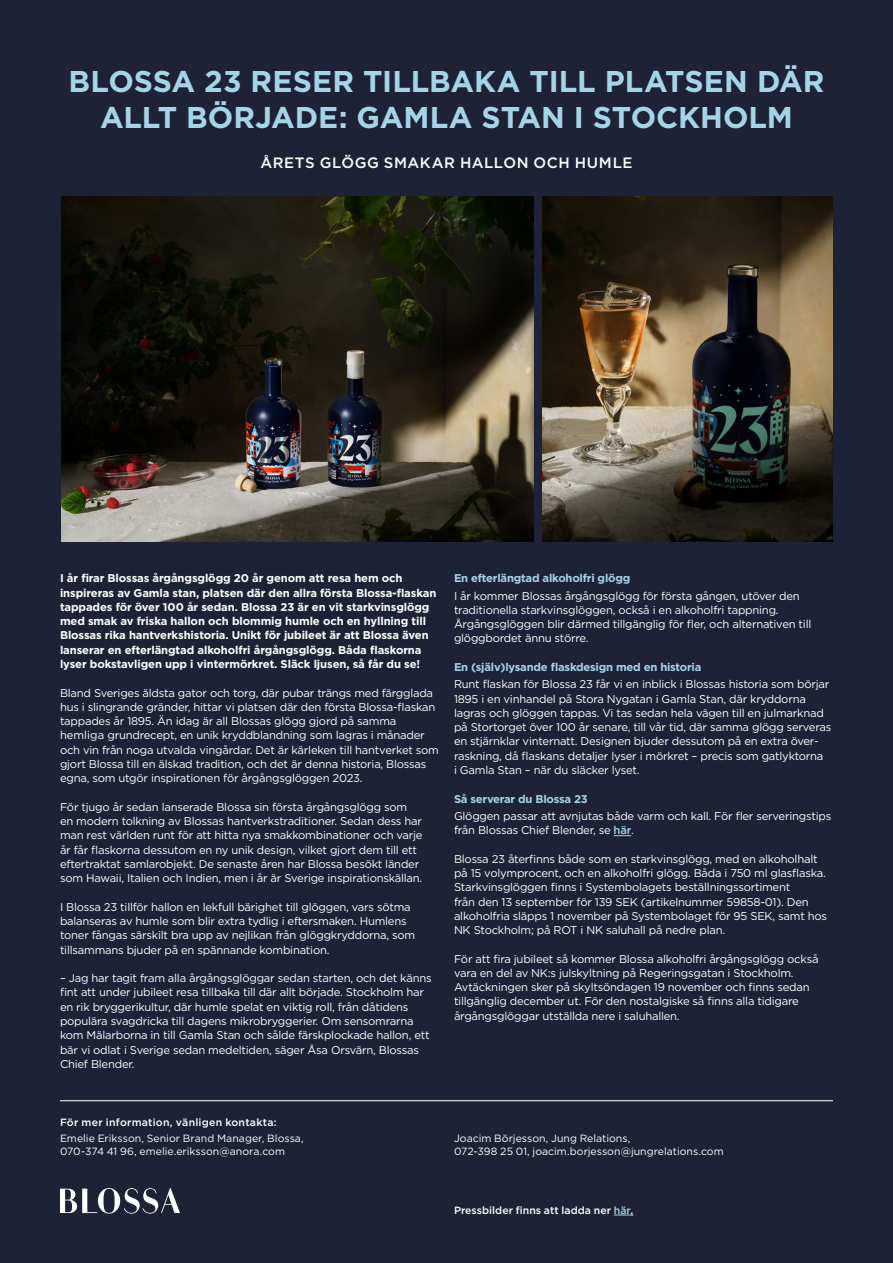
<style>
.page{position:relative;width:893px;height:1263px;background:#1d2236}
.page>*{position:absolute;margin:0;border:0;box-sizing:border-box;transform-origin:0 0}
.t1{font:700 30px/36px "Gotham";letter-spacing:-.005em;color:#a5d3e8;text-align:center}
.t2{font:500 15px "Gotham";letter-spacing:.035em;color:#fff}
.t3{font:11.25px/14.2px "Gotham";letter-spacing:-.02em;color:#fff}
.t4{font:700 11.25px/14.2px "Gotham";letter-spacing:-.01em;color:#fff}
.t5{font:700 11.25px "Gotham";letter-spacing:-.02em;color:#a5d3e8}
.t6{font:10.5px/13.5px "Gotham";color:#fff}
.t7{font:500 10.5px "Gotham";letter-spacing:.015em;color:#fff}
.s1{font-weight:500;color:#a5d3e8}
.s2{color:#a5d3e8}
</style>
<div class="page">
<svg style="left:614px;top:1215px;width:19px;height:1px"></svg>
<svg style="left:60px;top:1188px;width:120px;height:25px"></svg>
<img style="left:62px;top:196px;width:471px;height:345px">
<img style="left:542px;top:196px;width:291px;height:345px">
<hr style="left:60px;top:1100px;width:773px;height:1px;background:#fff">
<svg style="left:614px;top:835px;width:17px;height:1px"></svg>
<h1 class="t1" style="left:69px;top:64px;width:757px">BLOSSA 23 RESER TILLBAKA TILL PLATSEN DÄR<br>ALLT BÖRJADE: GAMLA STAN I STOCKHOLM</h1>
<h2 class="t2" style="left:261px;top:154px;width:373px">ÅRETS GLÖGG SMAKAR HALLON OCH HUMLE</h2>
<p class="t4" style="left:60px;top:571px;width:378px">I år firar Blossas årgångsglögg 20 år genom att resa hem och inspireras av Gamla stan, platsen där den allra första Blossa-flaskan tappades för över 100 år sedan. Blossa 23 är en vit starkvinsglögg med smak av friska hallon och blommig humle och en hyllning till Blossas rika hantverkshistoria. Unikt för jubileet är att Blossa även lanserar en efterlängtad alkoholfri årgångsglögg. Båda flaskorna lyser bokstavligen upp i vintermörkret. Släck ljusen, så får du se!</p>
<p class="t3" style="left:60px;top:685px;width:380px">Bland Sveriges äldsta gator och torg, där pubar trängs med färgglada hus i slingrande gränder, hittar vi platsen där den första Blossa-flaskan tappades år 1895. Än idag är all Blossas glögg gjord på samma hemliga grundrecept, en unik kryddblandning som lagras i månader och vin från noga utvalda vingårdar. Det är kärleken till hantverket som gjort Blossa till en älskad tradition, och det är denna historia, Blossas egna, som utgör inspirationen för årgångsglöggen 2023.</p>
<p class="t3" style="left:60px;top:799px;width:364px">För tjugo år sedan lanserade Blossa sin första årgångsglögg som en modern tolkning av Blossas hantverkstraditioner. Sedan dess har man rest världen runt för att hitta nya smakkombinationer och varje år får flaskorna dessutom en ny unik design, vilket gjort dem till ett eftertraktat samlarobjekt. De senaste åren har Blossa besökt länder som Hawaii, Italien och Indien, men i år är Sverige inspirationskällan.</p>
<p class="t3" style="left:60px;top:899px;width:357px">I Blossa 23 tillför hallon en lekfull bärighet till glöggen, vars sötma balanseras av humle som blir extra tydlig i eftersmaken. Humlens toner fångas särskilt bra upp av nejlikan från glöggkryddorna, som tillsammans bjuder på en spännande kombination.</p>
<p class="t3" style="left:60px;top:971px;width:373px">– Jag har tagit fram alla årgångsglöggar sedan starten, och det känns fint att under jubileet resa tillbaka till där allt började. Stockholm har en rik bryggerikultur, där humle spelat en viktig roll, från dåtidens populära svagdricka till dagens mikrobryggerier. Om sensomrarna kom Mälarborna in till Gamla Stan och sålde färskplockade hallon, ett bär vi odlat i Sverige sedan medeltiden, säger Åsa Orsvärn, Blossas Chief Blender.</p>
<p class="t5" style="left:454px;top:571px;width:178px">En efterlängtad alkoholfri glögg</p>
<p class="t3" style="left:454px;top:588px;width:359px">I år kommer Blossas årgångsglögg för första gången, utöver den traditionella starkvinsglöggen, också i en alkoholfri tappning.<br>Årgångsglöggen blir därmed tillgänglig för fler, och alternativen till glöggbordet ännu större.</p>
<p class="t5" style="left:454px;top:660px;width:249px">En (själv)lysande flaskdesign med en historia</p>
<p class="t3" style="left:454px;top:677px;width:379px">Runt flaskan för Blossa 23 får vi en inblick i Blossas historia som börjar 1895 i en vinhandel på Stora Nygatan i Gamla Stan, där kryddorna lagras och glöggen tappas. Vi tas sedan hela vägen till en julmarknad på Stortorget över 100 år senare, till vår tid, där samma glögg serveras en stjärnklar vinternatt. Designen bjuder dessutom på en extra över&shy;raskning, då flaskans detaljer lyser i mörkret – precis som gatlyktorna<br>i Gamla Stan – när du släcker lyset.</p>
<p class="t5" style="left:454px;top:791px;width:135px">Så serverar du Blossa 23</p>
<p class="t3" style="left:454px;top:808px;width:379px">Glöggen passar att avnjutas både varm och kall. För fler serveringstips från Blossas Chief Blender, se <span class="s1">här</span>.</p>
<p class="t3" style="left:454px;top:851px;width:375px">Blossa 23 återfinns både som en starkvinsglögg, med en alkoholhalt på 15 volymprocent, och en alkoholfri glögg. Båda i 750 ml glasflaska.<br>Starkvinsglöggen finns i Systembolagets beställningssortiment<br>från den 13 september för 139 SEK (artikelnummer 59858-01). Den alkoholfria släpps 1 november på Systembolaget för 95 SEK, samt hos NK Stockholm; på ROT i NK saluhall på nedre plan.</p>
<p class="t3" style="left:454px;top:951px;width:366px">För att fira jubileet så kommer Blossa alkoholfri årgångsglögg också vara en del av NK:s julskyltning på Regeringsgatan i Stockholm.<br>Avtäckningen sker på skyltsöndagen 19 november och finns sedan tillgänglig december ut. För den nostalgiske så finns alla tidigare årgångsglöggar utställda nere i saluhallen.</p>
<p class="t7" style="left:60px;top:1116px;width:218px">För mer information, vänligen kontakta:</p>
<p class="t6" style="left:60px;top:1131px;width:245px">Emelie Eriksson, Senior Brand Manager, Blossa,<br>070-374 41 96, emelie.eriksson@anora.com</p>
<p class="t6" style="left:454px;top:1131px;width:271px">Joacim Börjesson, Jung Relations,<br>072-398 25 01, joacim.borjesson@jungrelations.com</p>
<p class="t7" style="left:454px;top:1204px;width:181px">Pressbilder finns att ladda ner <span class="s2">här</span>.</p>
</div>
